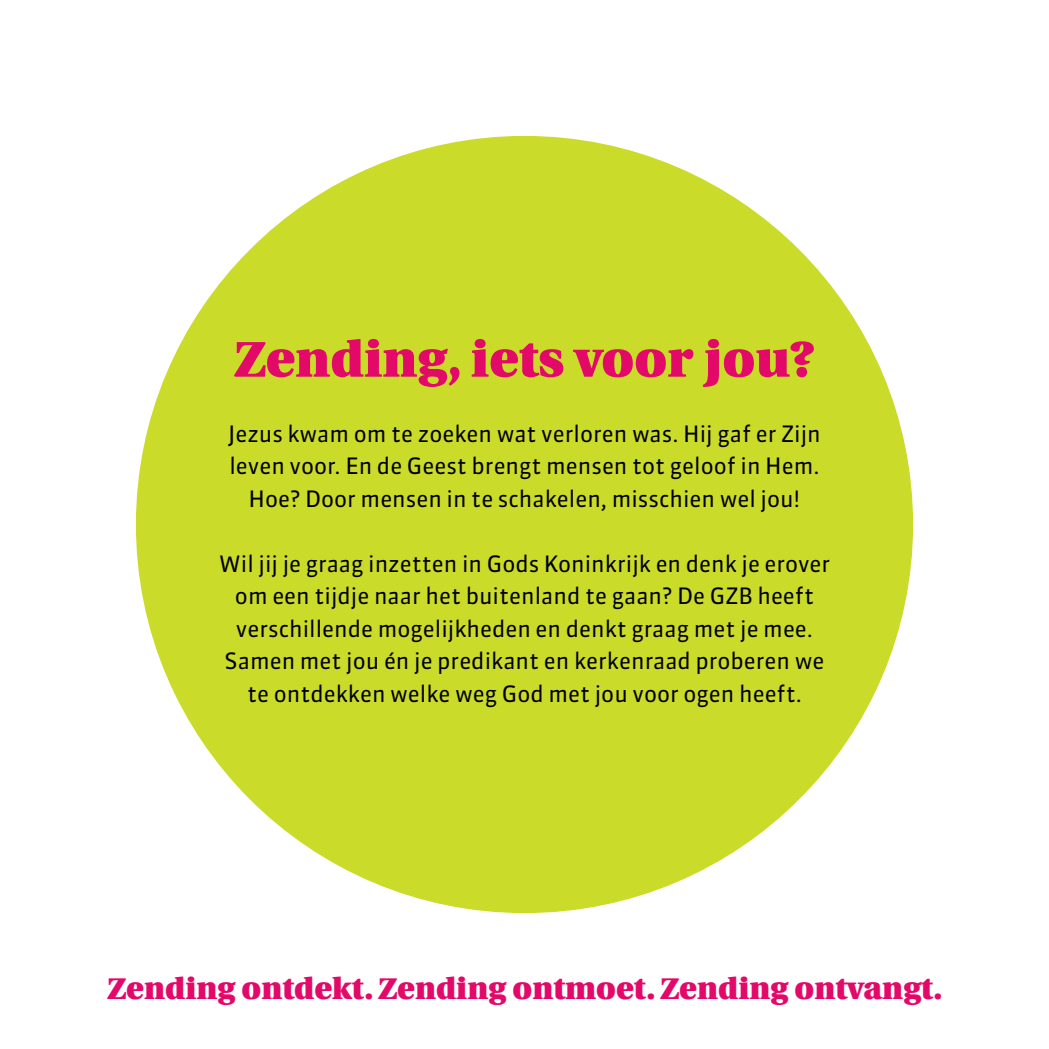
<style>
.page{position:relative;width:1049px;height:1049px;background:#fff}
.page>*{position:absolute;margin:0;border:0;box-sizing:border-box;transform-origin:0 0}
.t1{font:900 50px "Utopia";color:#e20969}
.t2{font:900 30px "Utopia";color:#e20969}
.t3{font:22.5px/32.5px "Sanuk OT";color:#000;text-align:center}
</style>
<div class="page">
<div style="left:136px;top:136px;width:777px;height:777px;background:#cbdb2a;border-radius:50%"></div>
<h1 class="t1" style="left:234px;top:331px;width:581px">Zending, iets voor jou?</h1>
<p class="t3" style="left:228px;top:417px;width:594px">Jezus kwam om te zoeken wat verloren was. Hij gaf er Zijn leven voor. En de Geest brengt mensen tot geloof in Hem.<br>Hoe? Door mensen in te schakelen, misschien wel jou!</p>
<p class="t3" style="left:219px;top:547px;width:613px">Wil jij je graag inzetten in Gods Koninkrijk en denk je erover om een tijdje naar het buitenland te gaan? De GZB heeft verschillende mogelijkheden en denkt graag met je mee.<br>Samen met jou én je predikant en kerkenraad proberen we te ontdekken welke weg God met jou voor ogen heeft.</p>
<h2 class="t2" style="left:108px;top:972px;width:836px">Zending ontdekt. Zending ontmoet. Zending ontvangt.</h2>
</div>
